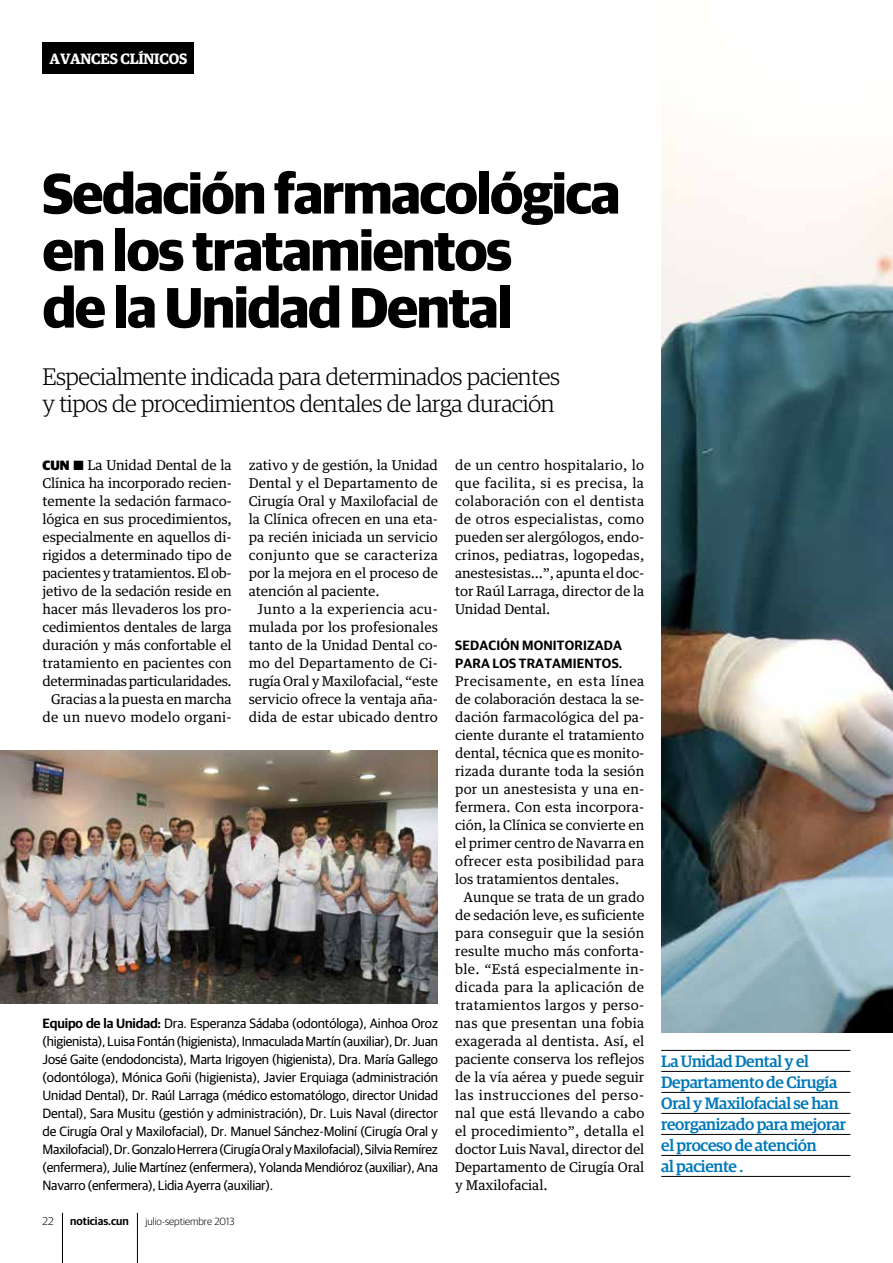
<style>
.page{position:relative;width:893px;height:1263px;background:#fff}
.page>*{position:absolute;margin:0;border:0;box-sizing:border-box;transform-origin:0 0}
.t1{font:700 57px/57px "Guardian Sans";letter-spacing:-.025em;color:#000}
.t2{font:300 24px/27px "Guardian Egyp";letter-spacing:-.015em;color:#000}
.t3{font:500 16.5px/21px "Guardian Egyp";letter-spacing:-.02em;color:#0078b9}
.t4{font:600 15px "Guardian Egyp";letter-spacing:-.015em;color:#fff}
.t5{font:13.5px/18px "Guardian Text Egyp";letter-spacing:-.005em;color:#000;text-align:justify}
.t6{font:13.5px/18px "Guardian Sans";letter-spacing:-.015em;color:#000;text-align:justify}
.t7{font:600 13.5px "Guardian Sans";letter-spacing:.015em;color:#000}
.t8{font:600 11.25px "Guardian Sans";color:#000}
.t9{font:300 11.25px "Guardian Sans";color:#000}
.t10{font:300 10.5px "Guardian Sans";color:#000}
.s1{font-family:"Guardian Sans";font-weight:900}
.s2{font-weight:600}
</style>
<div class="page">
<hr style="left:62px;top:1213px;width:1px;height:50px;background:#000">
<hr style="left:137px;top:1213px;width:1px;height:50px;background:#000">
<div style="left:43px;top:43px;width:151px;height:31px;background:#000"></div>
<img style="left:661px;top:137px;width:232px;height:896px">
<img style="left:0;top:750px;width:438px;height:253px">
<hr style="left:661px;top:1050px;width:189px;height:1px;background:#000">
<hr style="left:661px;top:1071px;width:189px;height:1px;background:#000">
<hr style="left:661px;top:1092px;width:189px;height:1px;background:#000">
<hr style="left:661px;top:1113px;width:189px;height:1px;background:#000">
<hr style="left:661px;top:1134px;width:189px;height:1px;background:#000">
<hr style="left:661px;top:1155px;width:189px;height:1px;background:#000">
<hr style="left:661px;top:1176px;width:189px;height:1px;background:#000">
<p class="t4" style="left:50px;top:48px;width:139px">AVANCES CLÍNICOS</p>
<p class="t4" style="left:54px;top:48px;width:115px">INVESTIGACIÓN</p>
<h1 class="t1" style="left:43px;top:160px;width:579px">Sedación farmacológica en los tratamientos<br>de la Unidad Dental</h1>
<h2 class="t2" style="left:43px;top:362px;width:519px">Especialmente indicada para determinados pacientes y tipos de procedimientos dentales de larga duración</h2>
<p class="t5" style="left:43px;top:455px;width:191px;text-align:right"><span class="s1">CUN</span> ■ La Unidad Dental de la<br>Clínica ha incorporado recien&shy;temente la sedación farmaco&shy;lógica en sus procedimientos, especialmente en aquellos di&shy;rigidos a determinado tipo de pacientes y tratamientos. El ob&shy;jetivo de la sedación reside en hacer más llevaderos los pro&shy;cedimientos dentales de larga duración y más confortable el tratamiento en pacientes con determinadas particularidades.<br>Gracias a la puesta en marcha de un nuevo modelo organi-</p>
<p class="t5" style="left:249px;top:455px;width:191px">zativo y de gestión, la Unidad Dental y el Departamento de Cirugía Oral y Maxilofacial de la Clínica ofrecen en una eta&shy;pa recién iniciada un servicio conjunto que se caracteriza por la mejora en el proceso de atención al paciente.</p>
<p class="t5" style="left:249px;top:599px;width:191px;text-indent:9px">Junto a la experiencia acu&shy;mulada por los profesionales tanto de la Unidad Dental co&shy;mo del Departamento de Ci&shy;rugía Oral y Maxilofacial, “este servicio ofrece la ventaja aña&shy;dida de estar ubicado dentro</p>
<p class="t6" style="left:43px;top:1013px;width:397px"><span class="s2">EQUIPO DE LA UNIDAD:</span> Dra. Esperanza Sádaba (odontóloga), Ainhoa Oroz (higienista), Luisa Fontán (higienista), Inmaculada Martín (auxiliar), Dr. Juan José Gaite (endodoncista), Marta Irigoyen (higienista), Dra. María Gallego (odontóloga), Mónica Goñi (higienista), Javier Erquiaga (administración Unidad Dental), Dr. Raúl Larraga (médico estomatólogo, director Unidad Dental), Sara Musitu (gestión y administración), Dr. Luis Naval (director de Cirugía Oral y Maxilofacial), Dr. Manuel Sánchez-Moliní (Cirugía Oral y Maxilofacial), Dr. Gonzalo Herrera (Cirugía Oral y Maxilofacial), Silvia Remírez (enfermera), Julie Martínez (enfermera), Yolanda Mendióroz (auxiliar), Ana Navarro (enfermera), Lidia Ayerra (auxiliar).</p>
<p class="t9" style="left:43px;top:1213px;width:13px">22</p>
<p class="t8" style="left:70px;top:1212px;width:60px">NOTICIAS.CUN</p>
<p class="t10" style="left:146px;top:1214px;width:90px">julio-septiembre 2013</p>
<p class="t5" style="left:455px;top:455px;width:191px">de un centro hospitalario, lo que facilita, si es precisa, la colaboración con el dentista de otros especialistas, como pueden ser alergólogos, endo&shy;crinos, pediatras, logopedas, anestesistas…”, apunta el doc&shy;tor Raúl Larraga, director de la Unidad Dental.</p>
<p class="t7" style="left:455px;top:635px;width:16px">SEDACI</p>
<p class="t7" style="left:500px;top:635px;width:105px">ÓN MONITORIZADA</p>
<p class="t7" style="left:455px;top:653px;width:10px">PARA</p>
<p class="t7" style="left:492px;top:653px;width:36px">LOSTRATAMIENT</p>
<p class="t7" style="left:602px;top:653px;width:22px">OS.</p>
<p class="t5" style="left:455px;top:671px;width:191px">Precisamente, en esta línea de colaboración destaca la se&shy;dación farmacológica del pa&shy;ciente durante el tratamiento dental, técnica que es monito&shy;rizada durante toda la sesión por un anestesista y una en&shy;fermera. Con esta incorpora&shy;ción, la Clínica se convierte en el primer centro de Navarra en ofrecer esta posibilidad para los tratamientos dentales.</p>
<p class="t5" style="left:455px;top:887px;width:191px;text-indent:9px">Aunque se trata de un grado de sedación leve, es suficiente para conseguir que la sesión resulte mucho más conforta&shy;ble. “Está especialmente in&shy;dicada para la aplicación de tratamientos largos y perso&shy;nas que presentan una fobia exagerada al dentista. Así, el paciente conserva los reflejos de la vía aérea y puede seguir las instrucciones del perso&shy;nal que está llevando a cabo el procedimiento”, detalla el doctor Luis Naval, director del Departamento de Cirugía Oral y Maxilofacial.</p>
<p class="t3" style="left:661px;top:1049px;width:186px">La Unidad Dental y el<br>Departamento de Cirugía<br>Oral y Maxilofacial se han reorganizado para mejorar el proceso de atención<br>al paciente .</p>
</div>
